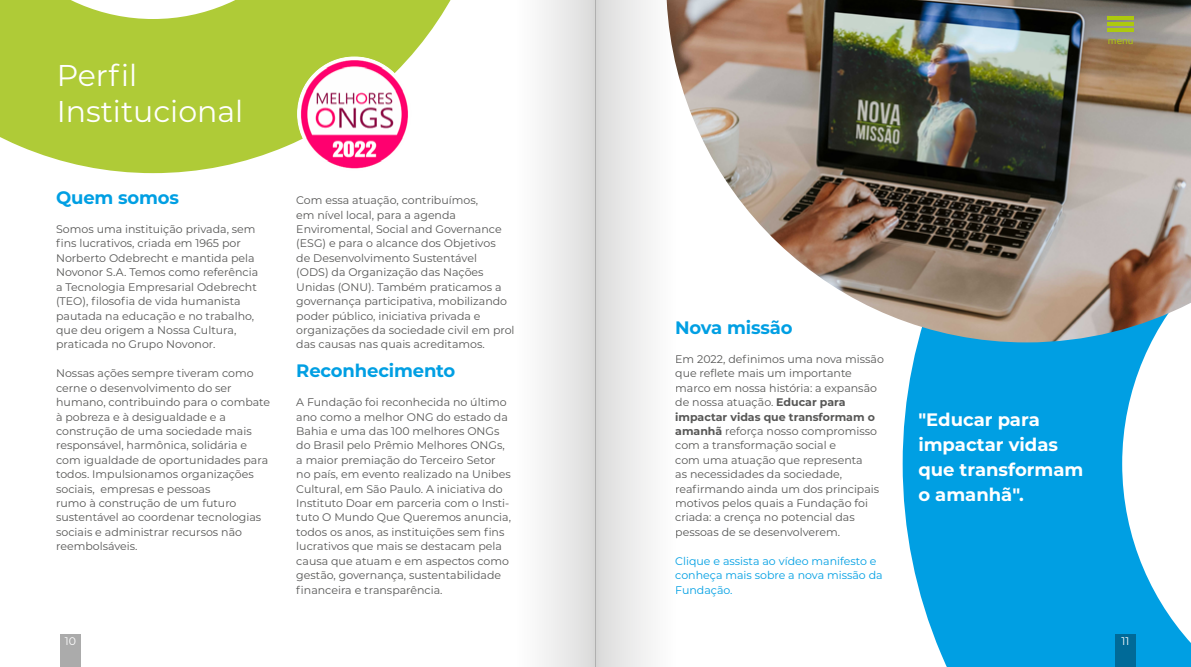
<style>
.page{position:relative;width:1191px;height:667px;background:#fff}
.page>*{position:absolute;margin:0;border:0;box-sizing:border-box;transform-origin:0 0}
.t1{font:30px/36px "Montserrat";color:#fff}
.t2{font:700 18px/25px "Montserrat";color:#fff}
.t3{font:700 18px "Montserrat";letter-spacing:-.01em;color:#009fe3}
.t4{font:14px "Montserrat";color:#fff}
.t5{font:11px/14.4px "Montserrat";color:#575756}
.t6{font:11px/14.4px "Montserrat";color:#009fe3}
.t7{font:11px "Montserrat";color:#fff}
.t8{font:9px "Verdana";color:#adc90e}
.s1{font-weight:700}
</style>
<div class="page">
<svg style="left:902px;top:342px;width:289px;height:324px;fill:#009fe3"></svg>
<img style="left:675px;top:0;width:516px;height:342px">
<svg style="left:0;top:0;width:451px;height:173px;fill:#afcb37"></svg>
<img style="left:298px;top:57px;width:113px;height:113px;border-radius:57px">
<div style="left:1115px;top:634px;width:20px;height:32px;background:#006a98"></div>
<div style="left:61px;top:634px;width:20px;height:32px;background:#ababab"></div>
<div style="left:595px;top:0;width:80px;height:666px;background:linear-gradient(to right,#dbdcdc,#fcfcfb)"></div>
<div style="left:516px;top:0;width:79px;height:666px;background:linear-gradient(to right,#fff,#dbdbdb)"></div>
<hr style="left:1107px;top:17px;width:26px;height:3px;background:#adc90e">
<hr style="left:1107px;top:22px;width:26px;height:3px;background:#adc90e">
<hr style="left:1107px;top:28px;width:26px;height:3px;background:#adc90e">
<h1 class="t1" style="left:57px;top:56px;width:188px">Perfil<br>Institucional</h1>
<p class="t4" style="left:58px;top:60px;width:65px">Prefácio<span class="s1">_</span></p>
<h2 class="t3" style="left:56px;top:185px;width:124px">Quem somos</h2>
<p class="t5" style="left:56px;top:221px;width:204px">Somos uma instituição privada, sem fins lucrativos, criada em 1965 por Norberto Odebrecht e mantida pela Novonor S.A. Temos como referência a Tecnologia Empresarial Odebrecht (TEO), filosofia de vida humanista pautada na educação e no trabalho, que deu origem a Nossa Cultura, praticada no Grupo Novonor.</p>
<p class="t5" style="left:56px;top:365px;width:215px">Nossas ações sempre tiveram como cerne o desenvolvimento do ser humano, contribuindo para o combate à pobreza e à desigualdade e a construção de uma sociedade mais responsável, harmônica, solidária e com igualdade de oportunidades para todos. Impulsionamos organizações sociais, empresas e pessoas<br>rumo à construção de um futuro sustentável ao coordenar tecnologias sociais e administrar recursos não reembolsáveis.</p>
<p class="t5" style="left:296px;top:192px;width:220px">Com essa atuação, contribuímos,<br>em nível local, para a agenda Enviromental, Social and Governance (ESG) e para o alcance dos Objetivos<br>de Desenvolvimento Sustentável<br>(ODS) da Organização das Nações Unidas (ONU). Também praticamos a governança participativa, mobilizando poder público, iniciativa privada e organizações da sociedade civil em prol das causas nas quais acreditamos.</p>
<h2 class="t3" style="left:296px;top:357px;width:161px">Reconhecimento</h2>
<p class="t5" style="left:296px;top:394px;width:216px">A Fundação foi reconhecida no último ano como a melhor ONG do estado da Bahia e uma das 100 melhores ONGs do Brasil pelo Prêmio Melhores ONGs, a maior premiação do Terceiro Setor no país, em evento realizado na Unibes Cultural, em São Paulo. A iniciativa do Instituto Doar em parceria com o Insti&shy;tuto O Mundo Que Queremos anuncia, todos os anos, as instituições sem fins lucrativos que mais se destacam pela causa que atuam e em aspectos como gestão, governança, sustentabilidade financeira e transparência.</p>
<p class="t8" style="left:1108px;top:34px;width:27px">menu</p>
<h2 class="t3" style="left:675px;top:314px;width:119px">Nova missão</h2>
<p class="t5" style="left:675px;top:351px;width:210px">Em 2022, definimos uma nova missão que reflete mais um importante marco em nossa história: a expansão de nossa atuação. <span class="s1">Educar para impactar vidas que transformam o amanhã</span> reforça nosso compromisso com a transformação social e<br>com uma atuação que representa<br>as necessidades da sociedade, reafirmando ainda um dos principais motivos pelos quais a Fundação foi criada: a crença no potencial das pessoas de se desenvolverem.</p>
<p class="t6" style="left:675px;top:552px;width:209px">Clique e assista ao vídeo manifesto e conheça mais sobre a nova missão da<br>Fundação.</p>
<h2 class="t2" style="left:918px;top:406px;width:166px">"Educar para impactar vidas que transformam o amanhã".</h2>
<p class="t7" style="left:65px;top:633px;width:13px">10</p>
<p class="t7" style="left:1121px;top:633px;width:9px">11</p>
</div>
